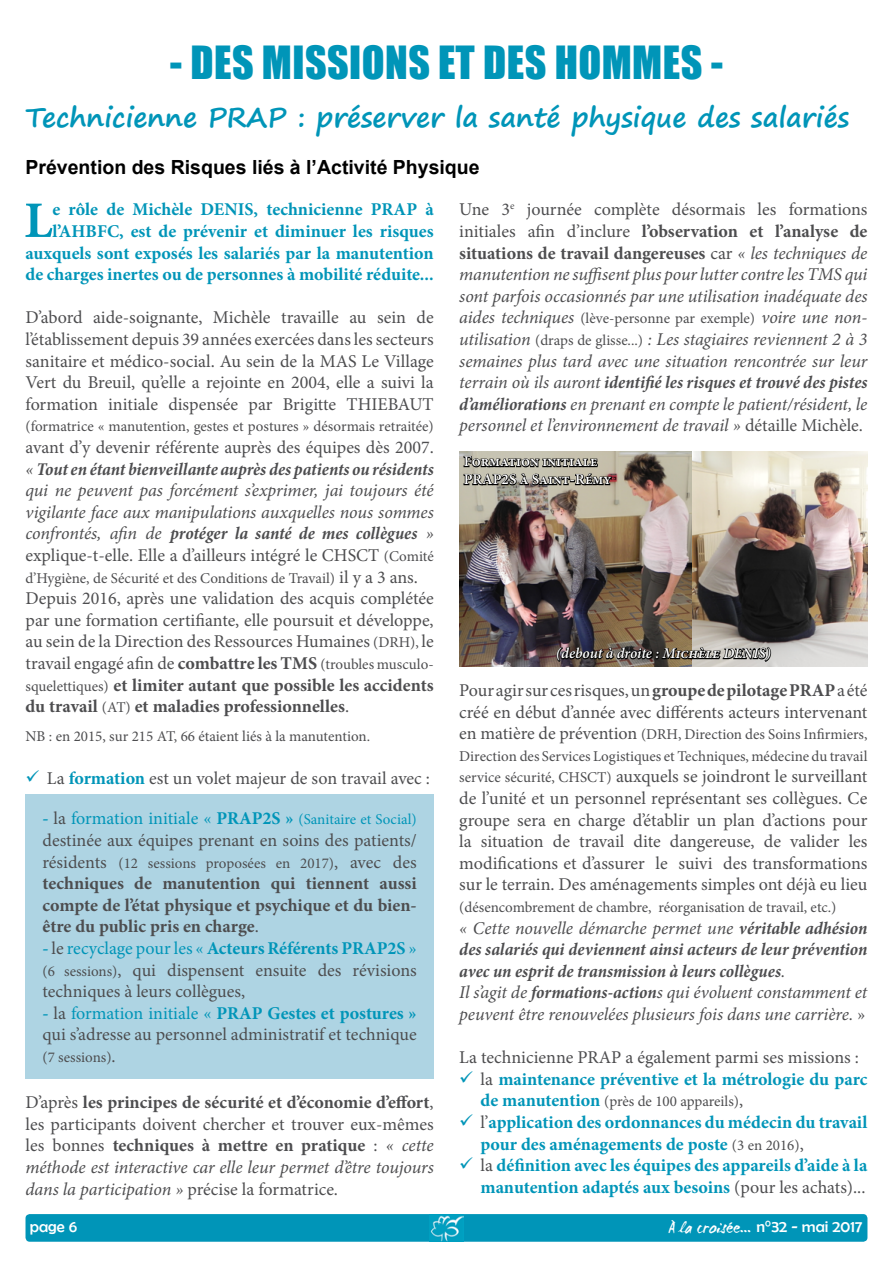
<style>
.page{position:relative;width:893px;height:1263px;background:#fff}
.page>*{position:absolute;margin:0;border:0;box-sizing:border-box;transform-origin:0 0}
.t1{font:700 51.3px "Minion Pro";color:#0095b8}
.t2{font:42px "Impact";letter-spacing:.01em;color:#0095b8}
.t3{font:700 27px "Segoe Print";color:#0095b8}
.t4{font:700 19.5px "Arial";color:#000}
.t5{font:18px/21.6px "Minion Pro";color:#4d4d4f;text-align:justify}
.t6{font:italic 18px/21.6px "Minion Pro";letter-spacing:-.005em;color:#4d4d4f;text-align:justify}
.t7{font:700 18px/21.6px "Minion Pro";color:#0095b8;text-align:right}
.t8{font:italic 700 condensed 18px/21.6px "Minion Pro";color:#4d4d4f}
.t9{font:700 18px/21.6px "Minion Pro";color:#4d4d4f;text-align:justify}
.t10{font:16.5px "WC Mano Negra Bta";color:#fff}
.t11{font:16.5px "Berlin Sans FB";color:#fff}
.t12{font:15px/21.6px "Minion Pro";color:#4d4d4f}
.t13{font:15px "Minion Pro";color:#0095b8}
.t14{font:600 15px/18px "Minion Pro";color:#fff}
.t15{font:italic 600 15px "Minion Pro";color:#fff}
.s1{font-style:normal}
.s2{font-weight:700;font-style:normal}
.s3{font-style:normal;font-size:15px}
.s4{font-weight:700;font-stretch:condensed}
.s5{font-size:18px}
.s6{font-size:15px}
.s7{font-weight:700}
.s8{font-weight:700;color:#0095b8}
.s9{font-weight:400;font-stretch:normal}
.s10{font-weight:400;font-style:normal;font-stretch:normal}
.s11{font-weight:700;font-size:18px;color:#0095b8}
.s12{font-weight:400;color:#4d4d4f}
.s13{font-weight:400;font-size:15px;color:#4d4d4f}
.s14{font-weight:700;font-size:18px}
.s15{font-size:18px;color:#4d4d4f}
.s16{font-weight:400}
.s17{color:#0095b8}
.s18{font-style:italic}
.s19{font-family:"Berlin Sans FB"}
</style>
<div class="page">
<div style="left:26px;top:1214px;width:841px;height:28px;background:#0095b8;border-radius:4px"></div>
<img style="left:430px;top:1214px;width:34px;height:28px">
<img style="left:459px;top:451px;width:408px;height:216px">
<div style="left:26px;top:794px;width:408px;height:285px;background:#aed4e3"></div>
<svg style="left:463px;top:451px;width:150px;height:35px;background:#7d7a6e"></svg>
<img style="left:556px;top:633px;width:214px;height:34px">
<h2 class="t2" style="left:170px;top:30px;width:555px">- DES MISSIONS ET DES HOMMES -</h2>
<h3 class="t3" style="left:26px;top:93px;width:825px">Technicienne PRAP : préserver la santé physique des salariés</h3>
<p class="t4" style="left:26px;top:154px;width:456px">Prévention des Risques liés à l’Activité Physique</p>
<h1 class="t1" style="left:24px;top:184px;width:30px">L</h1>
<p class="t6" style="left:459px;top:199px;width:410px"><span class="s1">Une 3</span><sup>e</sup> <span class="s1">journée complète désormais les formations initiales afin d’inclure</span> <span class="s2">l’observation et l’analyse de situations de travail dangereuses</span> <span class="s1">car</span> « les techniques de manutention ne suffisent plus pour lutter contre les TMS qui sont parfois occasionnés par une utilisation inadéquate des aides techniques <span class="s3">(lève-personne par exemple)</span> voire une non&shy;utilisation <span class="s3">(draps de glisse...)</span> : Les stagiaires reviennent 2 à 3 semaines plus tard avec une situation rencontrée sur leur terrain où ils auront <span class="s4">identifié les risques et trouvé des pistes d’améliorations</span> en prenant en compte le patient/résident, le personnel et l’environnement de travail » <span class="s1">détaille Michèle.</span></p>
<p class="t7" style="left:26px;top:199px;width:410px">e rôle de Michèle DENIS, technicienne PRAP à l’AHBFC, est de prévenir et diminuer les risques auxquels sont exposés les salariés par la manutention de charges inertes ou de personnes à mobilité réduite...</p>
<p class="t5" style="left:26px;top:307px;width:410px">D’abord aide-soignante, Michèle travaille au sein de l’établissement depuis 39 années exercées dans les secteurs sanitaire et médico-social. Au sein de la MAS Le Village Vert du Breuil, qu’elle a rejointe en 2004, elle a suivi la formation initiale dispensée par Brigitte THIEBAUT</p>
<p class="t12" style="left:26px;top:416px;width:410px">(formatrice « manutention, gestes et postures » désormais retraitée)</p>
<p class="t6" style="left:26px;top:436px;width:410px"><span class="s1">avant d’y devenir référente auprès des équipes dès 2007. </span>« <span class="s4">Tout en étant bienveillante auprès des patients ou résidents </span>qui ne peuvent pas forcément s’exprimer, jai toujours été vigilante face aux manipulations auxquelles nous sommes confrontés, afin de <span class="s4">protéger la santé de mes collègues</span> » <span class="s1">explique-t-elle. Elle a d’ailleurs intégré le CHSCT</span> <span class="s3">(Comité</span></p>
<p class="t12" style="left:26px;top:567px;width:394px">d’Hygiène, de Sécurité et des Conditions de Travail) <span class="s5">il y a 3 ans.</span></p>
<p class="t5" style="left:26px;top:588px;width:410px">Depuis 2016, après une validation des acquis complétée par une formation certifiante, elle poursuit et développe, au sein de la Direction des Ressources Humaines <span class="s6">(DRH),</span> le travail engagé afin de <span class="s7">combattre les TMS</span> <span class="s6">(troubles musculo&shy;squelettiques)</span> <span class="s7">et limiter autant que possible les accidents du travail</span> <span class="s6">(AT)</span> <span class="s7">et maladies professionnelles</span>.</p>
<p class="t12" style="left:26px;top:725px;width:346px">NB : en 2015, sur 215 AT, 66 étaient liés à la manutention.</p>
<p class="t5" style="left:47px;top:768px;width:385px">La <span class="s8">formation</span> est un volet majeur de son travail avec :</p>
<p class="t14" style="left:464px;top:452px;width:149px">Formation initiale<br>PRAP2S à Saint-Rémy</p>
<p class="t15" style="left:556px;top:643px;width:216px">(debout à droite : Michèle DENIS)</p>
<p class="t5" style="left:459px;top:679px;width:410px">Pour agir sur ces risques, un <span class="s7">groupe de pilotage PRAP</span> a été créé en début d’année avec différents acteurs intervenant</p>
<p class="t12" style="left:459px;top:724px;width:410px"><span class="s5">en matière de prévention</span> (DRH, Direction des Soins Infirmiers,<br>Direction des Services Logistiques et Techniques, médecine du travail</p>
<p class="t5" style="left:459px;top:766px;width:410px"><span class="s6">service sécurité, CHSCT)</span> auxquels se joindront le surveillant de l’unité et un personnel représentant ses collègues. Ce groupe sera en charge d’établir un plan d’actions pour la situation de travail dite dangereuse, de valider les modifications et d’assurer le suivi des transformations sur le terrain. Des aménagements simples ont déjà eu lieu</p>
<p class="t12" style="left:459px;top:896px;width:379px">(désencombrement de chambre, réorganisation de travail, etc.)</p>
<p class="t8" style="left:459px;top:917px;width:410px"><span class="s9">« Cette nouvelle démarche permet une</span> véritable adhésion des salariés qui deviennent ainsi acteurs de leur prévention avec un esprit de transmission à leurs collègues<span class="s9">.<br>Il s’agit de</span> formations-action<span class="s9">s qui évoluent constamment et peuvent être renouvelées plusieurs fois dans une carrière.</span> <span class="s10">»</span></p>
<p class="t5" style="left:480px;top:1047px;width:388px;text-indent:-21px">La technicienne PRAP a également parmi ses missions : la <span class="s8">maintenance préventive et la métrologie du parc</span></p>
<p class="t12" style="left:480px;top:1091px;width:264px"><span class="s11">de manutention</span> (près de 100 appareils)<span class="s5">,</span></p>
<p class="t7" style="left:480px;top:1111px;width:388px;text-align:left"><span class="s12">l’</span>application des ordonnances du médecin du travail pour des aménagements de poste <span class="s13">(3 en 2016)</span><span class="s12">,<br>la</span> définition avec les équipes des appareils d’aide à la manutention adaptés aux besoins <span class="s12">(pour les achats)...</span></p>
<p class="t13" style="left:43px;top:809px;width:376px"><span class="s14">-</span> <span class="s15">la</span> <span class="s5">formation initiale «</span> <span class="s14">PRAP2S »</span> (Sanitaire et Social)</p>
<p class="t5" style="left:43px;top:829px;width:376px">destinée aux équipes prenant en soins des patients/</p>
<p class="t12" style="left:43px;top:852px;width:376px"><span class="s5">résidents</span> (12 sessions proposées en 2017)<span class="s5">, avec des</span></p>
<p class="t9" style="left:43px;top:872px;width:376px">techniques de manutention qui tiennent aussi compte de l’état physique et psychique et du bien&shy;être du public pris en charge<span class="s16">.</span></p>
<p class="t5" style="left:43px;top:937px;width:376px"><span class="s8">-</span> le <span class="s17">recyclage pour les «</span> <span class="s8">Acteurs Référents PRAP2S</span> <span class="s17">» </span><span class="s6">(6 sessions)</span>, qui dispensent ensuite des révisions techniques à leurs collègues,</p>
<p class="t5" style="left:43px;top:1002px;width:376px"><span class="s8">-</span> la <span class="s17">formation initiale «</span> <span class="s8">PRAP Gestes et postures » </span>qui s’adresse au personnel administratif et technique</p>
<p class="t12" style="left:43px;top:1046px;width:75px">(7 sessions)<span class="s5">.</span></p>
<p class="t5" style="left:26px;top:1092px;width:410px">D’après <span class="s7">les principes de sécurité et d’économie d’effort</span>, les participants doivent chercher et trouver eux-mêmes les bonnes <span class="s7">techniques à mettre en pratique</span> : <span class="s18">« cette méthode est interactive car elle leur permet d’être toujours dans la participation »</span> précise la formatrice.</p>
<p class="t11" style="left:30px;top:1217px;width:49px">page 6</p>
<p class="t10" style="left:668px;top:1217px;width:195px">À la croisée... <span class="s19">n°32 - mai 2017</span></p>
</div>
